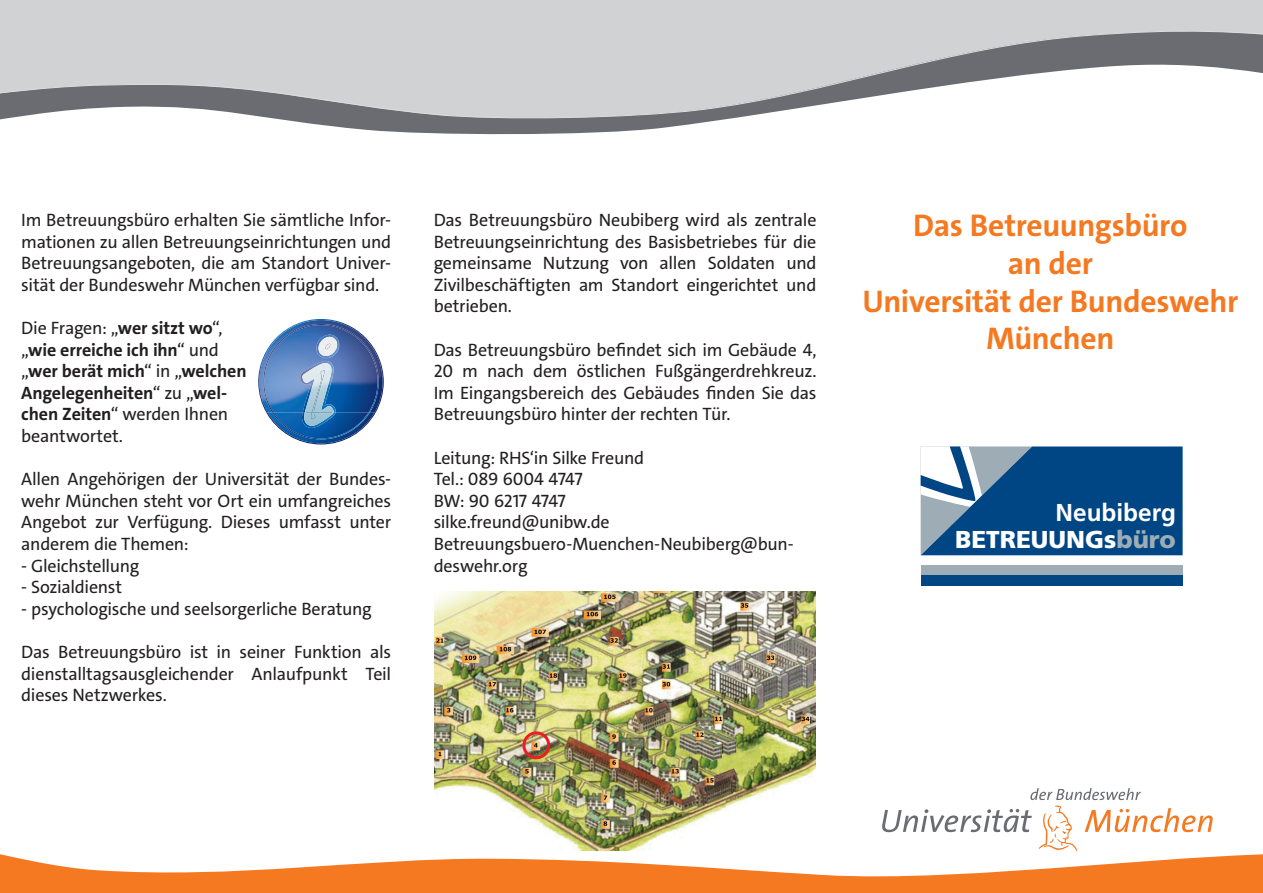
<style>
.page{position:relative;width:1263px;height:893px;background:#fff}
.page>*{position:absolute;margin:0;border:0;box-sizing:border-box;transform-origin:0 0}
.t1{font:700 31.5px/37.8px "The Sans C4 s";letter-spacing:-.01em;color:#f47921;text-align:center}
.t2{font:900 24.45px "Frutiger LT Std";color:#fff}
.t3{font:700 24.45px "Frutiger LT Std";color:#fff}
.t4{font:18px/21.6px "The Sans C4 s";letter-spacing:-.015em;color:#231f20;text-align:justify}
.t5{font:700 18px/21.6px "The Sans C4 s";letter-spacing:-.005em;color:#231f20}
.s1{font-weight:400}
.s2{color:#9dacb5}
</style>
<div class="page">
<svg style="left:0;top:850px;width:1263px;height:33px"></svg>
<svg style="left:285px;top:120px;width:435px;height:15px;fill:#6b6c72"></svg>
<svg style="left:0;top:0;width:1263px;height:120px;background:#c7c8ca"></svg>
<div style="left:0;top:883px;width:1263px;height:10px;background:#f47921"></div>
<svg style="left:882px;top:788px;width:331px;height:62px"></svg>
<div style="left:921px;top:565px;width:261px;height:10px;background:#9dacb5"></div>
<div style="left:921px;top:575px;width:261px;height:10px;background:#004684"></div>
<svg style="left:921px;top:446px;width:261px;height:109px;background:#245e92"></svg>
<img style="left:434px;top:591px;width:382px;height:259px">
<img style="left:258px;top:319px;width:126px;height:87px">
<img style="left:263px;top:324px;width:116px;height:88px">
<img style="left:300px;top:335px;width:39px;height:3px">
<svg style="left:266px;top:338px;width:110px;height:106px;background:#5d87bb"></svg>
<div style="left:522px;top:731px;width:28px;height:28px;border:3px solid #ee1d23;border-radius:50%"></div>
<p class="t4" style="left:21px;top:209px;width:371px">Im Betreuungsbüro erhalten Sie sämtliche Infor&shy;mationen zu allen Betreuungseinrichtungen und Betreuungsangeboten, die am Standort Univer&shy;sität der Bundeswehr München verfügbar sind.</p>
<p class="t5" style="left:21px;top:317px;width:227px"><span class="s1">Die Fragen: „</span>wer sitzt wo<span class="s1">“, „</span>wie erreiche ich ihn<span class="s1">“ und „</span>wer berät mich<span class="s1">“ in „</span>welchen<br>Angelegenheiten<span class="s1">“ zu „</span>wel&shy;chen Zeiten<span class="s1">“ werden Ihnen beantwortet.</span></p>
<p class="t4" style="left:21px;top:468px;width:371px">Allen Angehörigen der Universität der Bundes&shy;wehr München steht vor Ort ein umfangreiches Angebot zur Verfügung. Dieses umfasst unter anderem die Themen:</p>
<p class="t4" style="left:21px;top:555px;width:120px">- Gleichstellung</p>
<p class="t4" style="left:21px;top:576px;width:102px">- Sozialdienst</p>
<p class="t4" style="left:21px;top:598px;width:352px">- psychologische und seelsorgerliche Beratung</p>
<p class="t4" style="left:21px;top:641px;width:371px">Das Betreuungsbüro ist in seiner Funktion als dienstalltagsausgleichender Anlaufpunkt Teil dieses Netzwerkes.</p>
<p class="t4" style="left:434px;top:209px;width:384px">Das Betreuungsbüro Neubiberg wird als zentrale Betreuungseinrichtung des Basisbetriebes für die gemeinsame Nutzung von allen Soldaten und Zivilbeschäftigten am Standort eingerichtet und betrieben.</p>
<p class="t4" style="left:434px;top:339px;width:384px">Das Betreuungsbüro befindet sich im Gebäude 4, 20 m nach dem östlichen Fußgängerdrehkreuz.<br>Im Eingangsbereich des Gebäudes finden Sie das Betreuungsbüro hinter der rechten Tür.</p>
<p class="t4" style="left:434px;top:447px;width:361px;text-align:left">Leitung: RHS‘in Silke Freund<br>Tel.: 089 6004 4747<br>BW: 90 6217 4747<br>silke.freund@unibw.de<br>Betreuungsbuero-Muenchen-Neubiberg@bun&shy;deswehr.org</p>
<h1 class="t1" style="left:862px;top:207px;width:377px">Das Betreuungsbüro<br>an der<br>Universität der Bundeswehr<br>München</h1>
<h2 class="t3" style="left:1055px;top:498px;width:122px">Neubiberg</h2>
<h2 class="t2" style="left:955px;top:525px;width:222px">BETREUUNGs<span class="s2">büro</span></h2>
</div>
